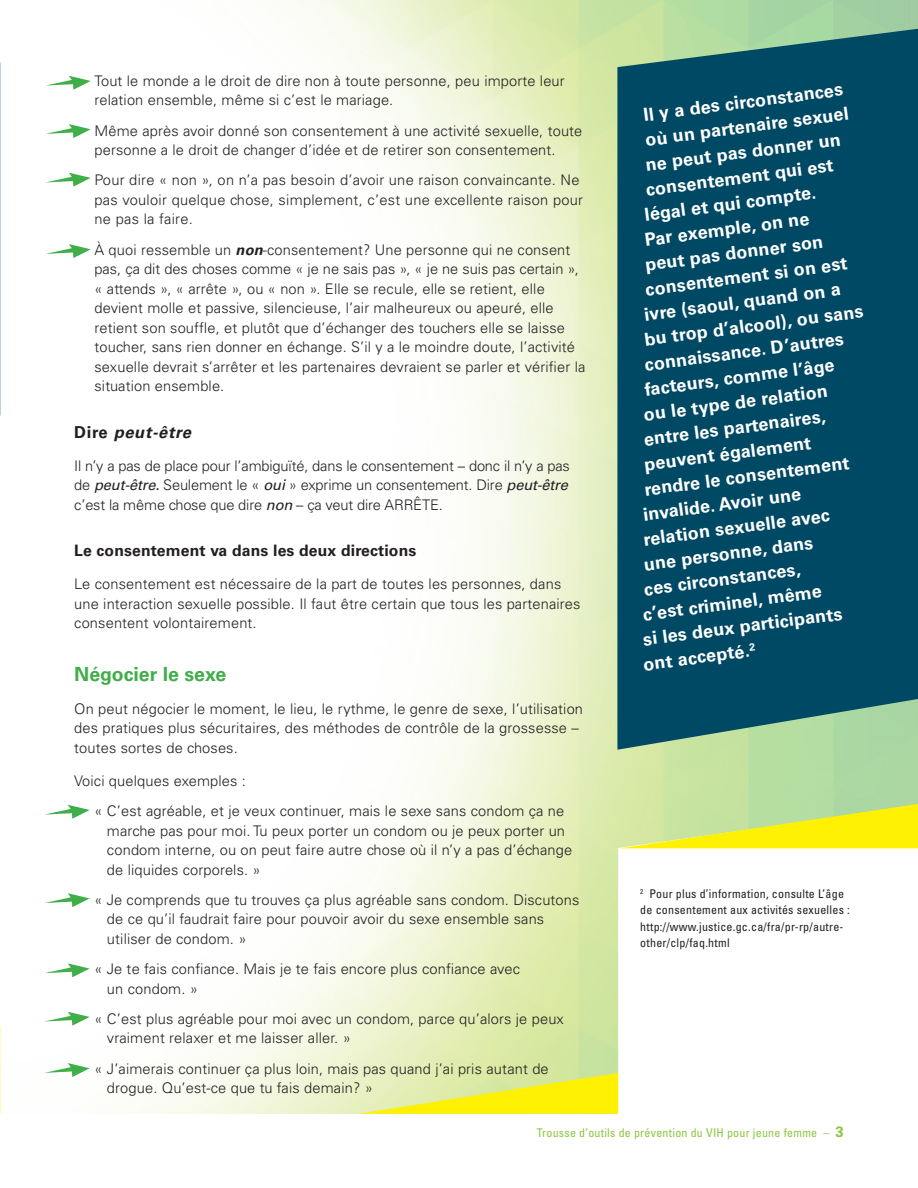
<style>
.page{position:relative;width:918px;height:1188px;background:#fff}
.page>*{position:absolute;margin:0;border:0;box-sizing:border-box;transform-origin:0 0}
.Heading_2{font:700 19.5px "Univers";color:#40ae49}
.Highlight_WHITE_1{font:700 18px "Univers";color:#fff}
.Heading_3{font:italic 700 16.5px "Univers";letter-spacing:.04em;color:#231f20}
.Heading_3-2{font:700 15.75px "Univers";letter-spacing:.01em;color:#231f20}
.bullet_1{font:300 14.7px/19.5px "Univers";letter-spacing:.01em;color:#231f20}
.body{font:300 14.7px/19.5px "Univers";letter-spacing:.01em;color:#231f20}
.body-2{font:300 14.7px/19.5px "Univers";letter-spacing:-.01em;color:#231f20}
.footnotes{font:condensed 12px/16.5px "Univers";letter-spacing:.02em;color:#231f20}
.footnotes-2{font:condensed 12px "Univers";letter-spacing:.02em;color:#8bc63e}
.s1{font-weight:700;font-style:italic}
.s2{font-style:normal}
.s3{font-weight:400;font-style:italic}
.s4{font-weight:700;font-stretch:normal;font-size:15px}
</style>
<div class="page">
<svg style="left:359px;top:1026px;width:259px;height:88px;background:#e4ec86"></svg>
<div style="left:617px;top:29px;width:301px;height:721px;background:#004964"></div>
<svg style="left:618px;top:806px;width:300px;height:308px"></svg>
<svg style="left:620px;top:804px;width:298px;height:44px;background:#e1e951"></svg>
<svg style="left:44px;top:1063px;width:46px;height:14px"></svg>
<svg style="left:44px;top:1012px;width:46px;height:14px"></svg>
<svg style="left:44px;top:963px;width:46px;height:14px"></svg>
<svg style="left:44px;top:893px;width:46px;height:14px"></svg>
<svg style="left:44px;top:805px;width:46px;height:14px"></svg>
<svg style="left:45px;top:76px;width:46px;height:14px"></svg>
<svg style="left:45px;top:173px;width:46px;height:14px"></svg>
<svg style="left:45px;top:124px;width:46px;height:14px"></svg>
<svg style="left:45px;top:244px;width:46px;height:14px"></svg>
<svg style="left:749px;top:643px;width:6px;height:8px"></svg>
<p class="bullet_1" style="left:94px;top:71px;width:472px;text-indent:-20px">• Tout le monde a le droit de dire non à toute personne, peu importe leur relation ensemble, même si c’est le mariage.</p>
<p class="bullet_1" style="left:74px;top:121px;width:510px;text-align:center">• Même après avoir donné son consentement à une activité sexuelle, toute personne a le droit de changer d’idée et de retirer son consentement.</p>
<p class="bullet_1" style="left:94px;top:170px;width:490px;text-indent:-20px">• Pour dire « non », on n’a pas besoin d’avoir une raison convaincante. Ne pas vouloir quelque chose, simplement, c’est une excellente raison pour ne pas la faire.</p>
<p class="bullet_1" style="left:94px;top:240px;width:492px;text-indent:-20px">• À quoi ressemble un <span class="s1">non</span>-consentement? Une personne qui ne consent pas, ça dit des choses comme « je ne sais pas », « je ne suis pas certain », « attends », « arrête », ou « non ». Elle se recule, elle se retient, elle devient molle et passive, silencieuse, l’air malheureux ou apeuré, elle retient son souffle, et plutôt que d’échanger des touchers elle se laisse toucher, sans rien donner en échange. S’il y a le moindre doute, l’activité sexuelle devrait s’arrêter et les partenaires devraient se parler et vérifier la situation ensemble.</p>
<p class="Heading_3" style="left:74px;top:422px;width:118px"><span class="s2">Dire</span> peut-être</p>
<p class="body-2" style="left:74px;top:456px;width:497px">Il n’y a pas de place pour l’ambiguïté, dans le consentement – donc il n’y a pas de <span class="s3">peut-être.</span> Seulement le « <span class="s3">oui</span> » exprime un consentement. Dire <span class="s3">peut-être </span>c’est la même chose que dire <span class="s3">non</span> – ça veut dire ARRÊTE.</p>
<p class="Heading_3-2" style="left:74px;top:541px;width:344px">Le consentement va dans les deux directions</p>
<p class="body" style="left:74px;top:574px;width:508px">Le consentement est nécessaire de la part de toutes les personnes, dans une interaction sexuelle possible. Il faut être certain que tous les partenaires consentent volontairement.</p>
<p class="Heading_2" style="left:74px;top:662px;width:154px">Négocier le sexe</p>
<p class="body" style="left:74px;top:699px;width:510px">On peut négocier le moment, le lieu, le rythme, le genre de sexe, l’utilisation des pratiques plus sécuritaires, des méthodes de contrôle de la grossesse – toutes sortes de choses.</p>
<p class="body" style="left:74px;top:771px;width:173px">Voici quelques exemples :</p>
<p class="bullet_1" style="left:107px;top:801px;width:467px;text-indent:-33px">• « C’est agréable, et je veux continuer, mais le sexe sans condom ça ne marche pas pour moi. Tu peux porter un condom ou je peux porter un condom interne, ou on peut faire autre chose où il n’y a pas d’échange de liquides corporels. »</p>
<p class="bullet_1" style="left:107px;top:890px;width:474px;text-indent:-33px">• « Je comprends que tu trouves ça plus agréable sans condom. Discutons de ce qu’il faudrait faire pour pouvoir avoir du sexe ensemble sans utiliser de condom. »</p>
<p class="bullet_1" style="left:107px;top:959px;width:415px;text-indent:-33px">• « Je te fais confiance. Mais je te fais encore plus confiance avec un condom. »</p>
<p class="bullet_1" style="left:107px;top:1009px;width:458px;text-indent:-33px">• « C’est plus agréable pour moi avec un condom, parce qu’alors je peux vraiment relaxer et me laisser aller. »</p>
<p class="bullet_1" style="left:107px;top:1059px;width:443px;text-indent:-33px">• « J’aimerais continuer ça plus loin, mais pas quand j’ai pris autant de drogue. Qu’est-ce que tu fais demain? »</p>
<p class="Highlight_WHITE_1" style="left:642px;top:104px;width:202px;rotate:-7deg">Il y a des circonstances</p>
<p class="Highlight_WHITE_1" style="left:644px;top:128px;width:206px;rotate:-7deg">où un partenaire sexuel</p>
<p class="Highlight_WHITE_1" style="left:644px;top:153px;width:198px;rotate:-7deg">ne peut pas donner un</p>
<p class="Highlight_WHITE_1" style="left:645px;top:178px;width:191px;rotate:-7deg">consentement qui est</p>
<p class="Highlight_WHITE_1" style="left:643px;top:204px;width:174px;rotate:-7deg">légal et qui compte.</p>
<p class="Highlight_WHITE_1" style="left:644px;top:228px;width:167px;rotate:-7deg">Par exemple, on ne</p>
<p class="Highlight_WHITE_1" style="left:644px;top:253px;width:181px;rotate:-7deg">peut pas donner son</p>
<p class="Highlight_WHITE_1" style="left:644px;top:278px;width:205px;rotate:-7deg">consentement si on est</p>
<p class="Highlight_WHITE_1" style="left:643px;top:303px;width:200px;rotate:-7deg">ivre (saoul, quand on a</p>
<p class="Highlight_WHITE_1" style="left:643px;top:328px;width:222px;rotate:-7deg">bu trop d’alcool), ou sans</p>
<p class="Highlight_WHITE_1" style="left:643px;top:353px;width:202px;rotate:-7deg">connaissance. D’autres</p>
<p class="Highlight_WHITE_1" style="left:644px;top:378px;width:192px;rotate:-7deg">facteurs, comme l’âge</p>
<p class="Highlight_WHITE_1" style="left:642px;top:403px;width:187px;rotate:-7deg">ou le type de relation</p>
<p class="Highlight_WHITE_1" style="left:643px;top:428px;width:185px;rotate:-7deg">entre les partenaires,</p>
<p class="Highlight_WHITE_1" style="left:643px;top:453px;width:170px;rotate:-7deg">peuvent également</p>
<p class="Highlight_WHITE_1" style="left:643px;top:478px;width:208px;rotate:-7deg">rendre le consentement</p>
<p class="Highlight_WHITE_1" style="left:642px;top:503px;width:160px;rotate:-7deg">invalide. Avoir une</p>
<p class="Highlight_WHITE_1" style="left:642px;top:528px;width:189px;rotate:-7deg">relation sexuelle avec</p>
<p class="Highlight_WHITE_1" style="left:643px;top:553px;width:172px;rotate:-7deg">une personne, dans</p>
<p class="Highlight_WHITE_1" style="left:643px;top:578px;width:159px;rotate:-7deg">ces circonstances,</p>
<p class="Highlight_WHITE_1" style="left:642px;top:603px;width:182px;rotate:-7deg">c’est criminel, même</p>
<p class="Highlight_WHITE_1" style="left:642px;top:628px;width:202px;rotate:-7deg">si les deux participants</p>
<p class="Highlight_WHITE_1" style="left:642px;top:653px;width:109px;rotate:-7deg">ont accepté.</p>
<p class="footnotes" style="left:640px;top:885px;width:211px"><sup>2</sup> Pour plus d’information, consulte L’âge de consentement aux activités sexuelles : http://www.justice.gc.ca/fra/pr-rp/autre&shy;other/clp/faq.html</p>
<p class="footnotes-2" style="left:537px;top:1125px;width:308px">Trousse d’outils de prévention du VIH pour jeune femme – <span class="s4">3</span></p>
</div>
